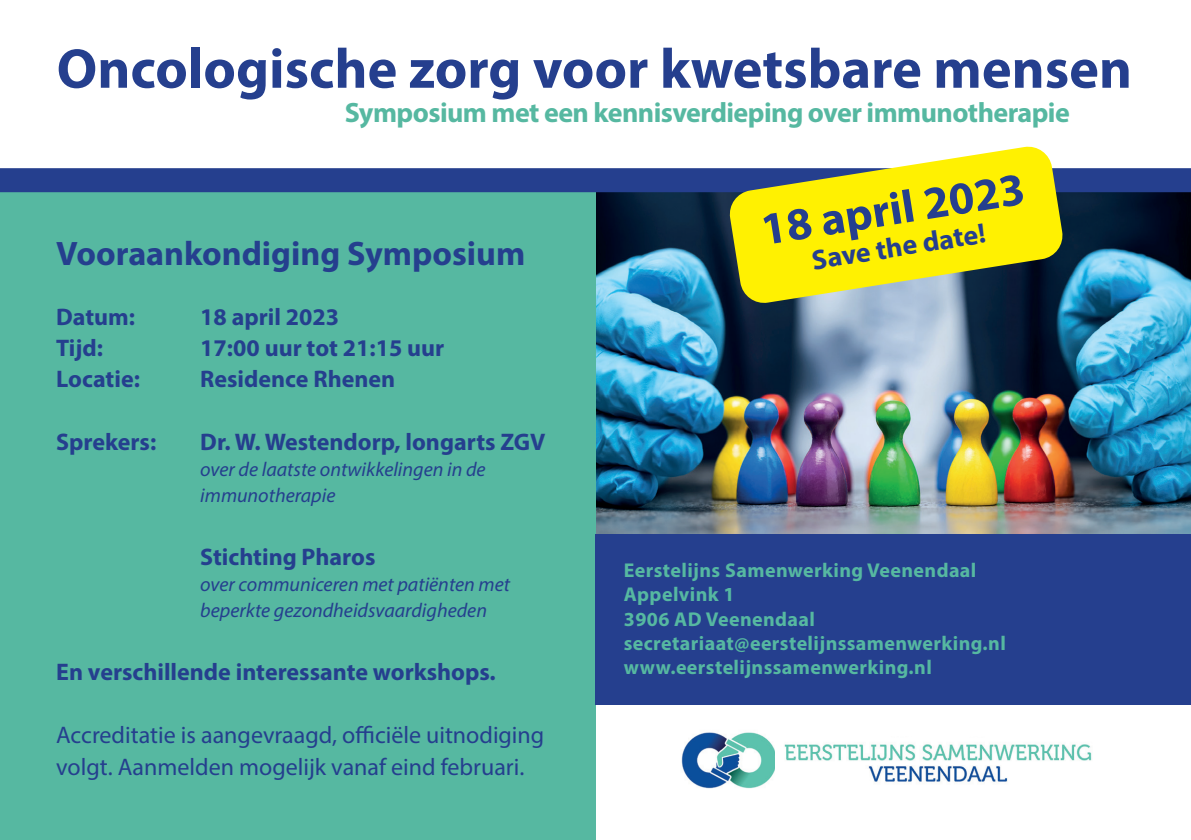
<style>
.page{position:relative;width:1191px;height:840px;background:#fff}
.page>*{position:absolute;margin:0;border:0;box-sizing:border-box;transform-origin:0 0}
.t1{font:700 56.4px "Myriad Pro";color:#253f8e}
.t2{font:700 46px "Myriad Pro";color:#253f8e}
.t3{font:700 34px "Myriad Pro";color:#253f8e}
.t4{font:700 28px "Myriad Pro";letter-spacing:-.02em;color:#56b8a1}
.t5{font:700 28px "Myriad Pro";color:#253f8e}
.t6{font:700 24px "Myriad Pro";color:#253f8e}
.t7{font:24px/32px "Myriad Pro";color:#253f8e}
.t8{font:700 20px/24px "Myriad Pro";letter-spacing:.02em;color:#56b8a1}
.t9{font:italic 20px/26px "Myriad Pro";color:#253f8e}
</style>
<div class="page">
<img style="left:591px;top:192px;width:600px;height:341px">
<div style="left:0;top:193px;width:595px;height:646px;background:#56b8a1"></div>
<div style="left:595px;top:533px;width:596px;height:171px;background:#253f8e"></div>
<img style="left:681px;top:732px;width:94px;height:57px">
<img style="left:784px;top:744px;width:308px;height:39px">
<div style="left:0;top:168px;width:1191px;height:24px;background:#253f8e"></div>
<svg style="left:728px;top:146px;width:336px;height:158px;fill:#fff101"></svg>
<h1 class="t1" style="left:57px;top:32px;width:1076px">Oncologische zorg voor kwetsbare mensen</h1>
<p class="t4" style="left:345px;top:94px;width:726px">Symposium met een kennisverdieping over immunotherapie</p>
<h3 class="t3" style="left:56px;top:231px;width:470px">Vooraankondiging Symposium</h3>
<p class="t6" style="left:56px;top:300px;width:80px">Datum:</p>
<p class="t6" style="left:200px;top:300px;width:140px">18 april 2023</p>
<p class="t6" style="left:56px;top:332px;width:48px">Tijd:</p>
<p class="t6" style="left:200px;top:332px;width:245px">17:00 uur tot 21:15 uur</p>
<p class="t6" style="left:56px;top:363px;width:85px">Locatie:</p>
<p class="t6" style="left:200px;top:363px;width:196px">Residence Rhenen</p>
<p class="t6" style="left:56px;top:426px;width:102px">Sprekers:</p>
<p class="t6" style="left:200px;top:426px;width:346px">Dr. W. Westendorp, longarts ZGV</p>
<p class="t9" style="left:200px;top:456px;width:287px">over de laatste ontwikkelingen in de immunotherapie</p>
<p class="t6" style="left:200px;top:541px;width:177px">Stichting Pharos</p>
<p class="t9" style="left:200px;top:571px;width:311px">over communiceren met patiënten met beperkte gezondheidsvaardigheden</p>
<p class="t6" style="left:56px;top:656px;width:441px">En verschillende interessante workshops.</p>
<p class="t7" style="left:56px;top:718px;width:489px">Accreditatie is aangevraagd, officiële uitnodiging volgt. Aanmelden mogelijk vanaf eind februari.</p>
<h2 class="t2" style="left:756px;top:200px;width:268px;rotate:-9deg">18 april 2023</h2>
<p class="t5" style="left:809px;top:242px;width:177px;rotate:-9deg">Save the date!</p>
<p class="t8" style="left:624px;top:557px;width:383px">Eerstelijns Samenwerking Veenendaal<br>Appelvink 1<br>3906 AD Veenendaal secretariaat@eerstelijnssamenwerking.nl www.eerstelijnssamenwerking.nl</p>
</div>
